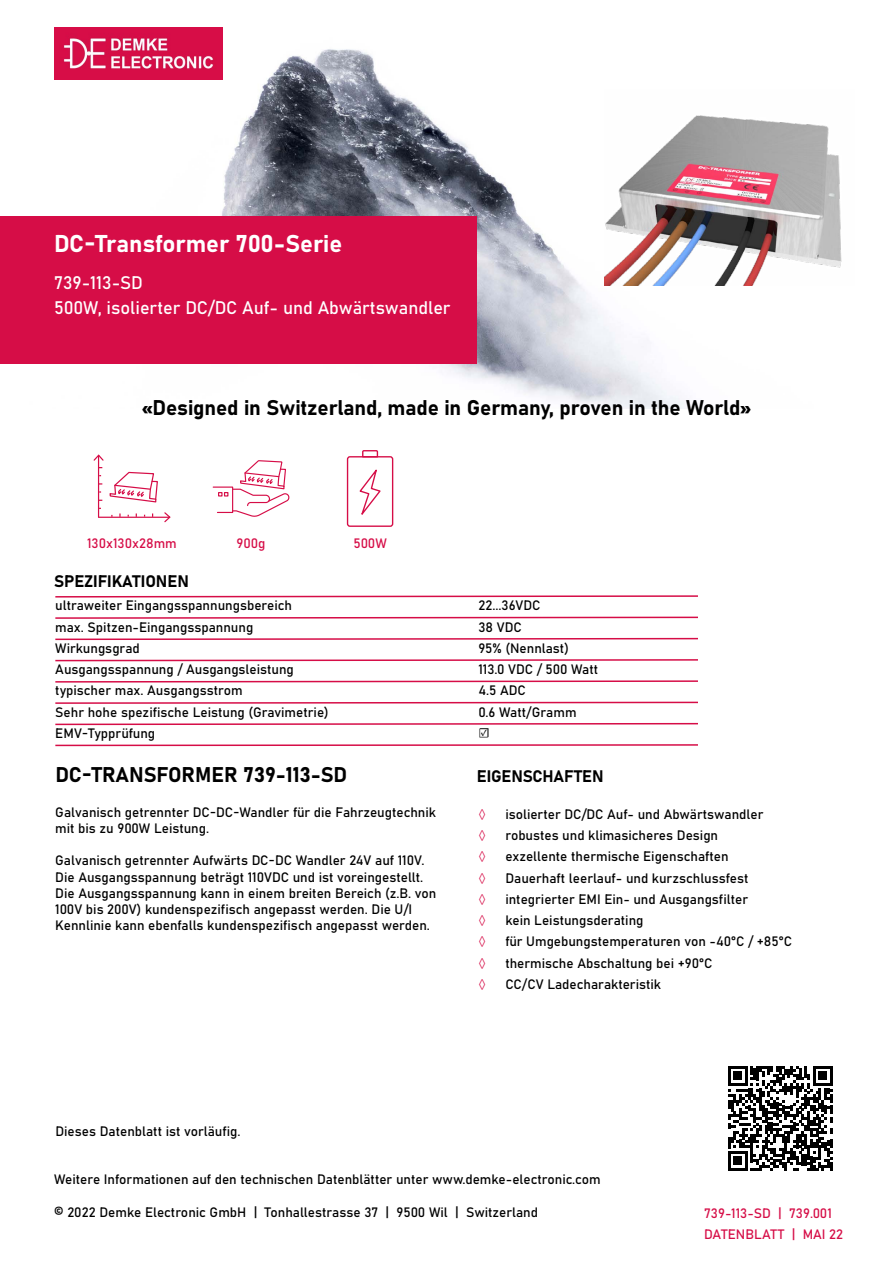
<style>
.page{position:relative;width:893px;height:1263px;background:#fff}
.page>*{position:absolute;margin:0;border:0;box-sizing:border-box;transform-origin:0 0}
.t1{font:24px "Bahnschrift";color:#fff}
.t2{font:21px "Bahnschrift";letter-spacing:-.005em;color:#000}
.t3{font:18px "Bahnschrift";color:#fff}
.t4{font:16.5px "Bahnschrift";letter-spacing:-.005em;color:#000}
.t5{font:13.5px/16.2px "Bahnschrift";color:#000}
.t6{font:13.5px "Bahnschrift";color:#d60d47}
.t7{font:13.5px "Minion Pro";color:#d60d47}
.t8{font:13.5px "Minion Pro";color:#000}
</style>
<div class="page">
<img style="left:54px;top:27px;width:630px;height:382px">
<img style="left:54px;top:28px;width:169px;height:51px">
<div style="left:0;top:216px;width:477px;height:148px;background:#d60d47"></div>
<svg style="left:55px;top:595px;width:643px;height:3px"></svg>
<svg style="left:55px;top:616px;width:643px;height:3px"></svg>
<svg style="left:55px;top:637px;width:643px;height:4px"></svg>
<svg style="left:55px;top:659px;width:643px;height:3px"></svg>
<svg style="left:55px;top:680px;width:643px;height:3px"></svg>
<svg style="left:55px;top:701px;width:643px;height:3px"></svg>
<svg style="left:55px;top:722px;width:643px;height:4px"></svg>
<svg style="left:55px;top:744px;width:643px;height:3px"></svg>
<svg style="left:94px;top:454px;width:76px;height:69px"></svg>
<svg style="left:213px;top:460px;width:76px;height:57px"></svg>
<svg style="left:346px;top:450px;width:48px;height:77px"></svg>
<svg style="left:728px;top:1066px;width:105px;height:105px"></svg>
<img style="left:605px;top:89px;width:237px;height:197px">
<h1 class="t1" style="left:54px;top:225px;width:290px">DC-Transformer 700-Serie</h1>
<h3 class="t3" style="left:54px;top:269px;width:91px">739-113-SD</h3>
<h3 class="t3" style="left:54px;top:294px;width:398px">500W, isolierter DC/DC Auf- und Abwärtswandler</h3>
<h2 class="t2" style="left:142px;top:392px;width:610px">«Designed in Switzerland, made in Germany, proven in the World»</h2>
<p class="t6" style="left:87px;top:532px;width:91px">130x130x28mm</p>
<p class="t6" style="left:237px;top:532px;width:30px">900g</p>
<p class="t6" style="left:353px;top:533px;width:35px">500W</p>
<p class="t4" style="left:54px;top:569px;width:136px">SPEZIFIKATIONEN</p>
<p class="t5" style="left:55px;top:596px;width:238px">ultraweiter Eingangsspannungsbereich</p>
<p class="t5" style="left:478px;top:594px;width:64px;line-height:21.3px">22...36VDC<br>38 VDC</p>
<p class="t5" style="left:55px;top:639px;width:86px">Wirkungsgrad</p>
<p class="t5" style="left:478px;top:639px;width:92px">95% (Nennlast)</p>
<p class="t5" style="left:55px;top:660px;width:240px">Ausgangsspannung / Ausgangsleistung</p>
<p class="t5" style="left:478px;top:660px;width:121px">113.0 VDC / 500 Watt</p>
<p class="t5" style="left:55px;top:682px;width:189px">typischer max. Ausgangsstrom</p>
<p class="t5" style="left:478px;top:682px;width:49px">4.5 ADC</p>
<p class="t5" style="left:55px;top:703px;width:275px">Sehr hohe spezifische Leistung (Gravimetrie)</p>
<p class="t5" style="left:478px;top:703px;width:100px">0.6 Watt/Gramm</p>
<p class="t5" style="left:55px;top:724px;width:101px">EMV-Typprüfung</p>
<p class="t8" style="left:478px;top:724px;width:13px">☑</p>
<p class="t5" style="left:55px;top:618px;width:200px">max. Spitzen-Eingangsspannung</p>
<h2 class="t2" style="left:55px;top:759px;width:294px">DC-TRANSFORMER 739-113-SD</h2>
<p class="t5" style="left:55px;top:803px;width:382px">Galvanisch getrennter DC-DC-Wandler für die Fahrzeugtechnik mit bis zu 900W Leistung.</p>
<p class="t5" style="left:55px;top:851px;width:383px">Galvanisch getrennter Aufwärts DC-DC Wandler 24V auf 110V.<br>Die Ausgangsspannung beträgt 110VDC und ist voreingestellt.<br>Die Ausgangsspannung kann in einem breiten Bereich (z.B. von 100V bis 200V) kundenspezifisch angepasst werden. Die U/I Kennlinie kann ebenfalls kundenspezifisch angepasst werden.</p>
<p class="t4" style="left:477px;top:763px;width:128px">EIGENSCHAFTEN</p>
<p class="t7" style="left:478px;top:805px;width:9px">◊</p>
<p class="t5" style="left:505px;top:805px;width:260px">isolierter DC/DC Auf- und Abwärtswandler</p>
<p class="t7" style="left:478px;top:827px;width:9px">◊</p>
<p class="t5" style="left:505px;top:826px;width:214px">robustes und klimasicheres Design</p>
<p class="t7" style="left:478px;top:848px;width:9px">◊</p>
<p class="t5" style="left:505px;top:847px;width:225px">exzellente thermische Eigenschaften</p>
<p class="t7" style="left:478px;top:869px;width:9px">◊</p>
<p class="t5" style="left:505px;top:869px;width:245px">Dauerhaft leerlauf- und kurzschlussfest</p>
<p class="t7" style="left:478px;top:890px;width:9px">◊</p>
<p class="t5" style="left:505px;top:890px;width:244px">integrierter EMI Ein- und Ausgangsfilter</p>
<p class="t7" style="left:478px;top:912px;width:9px">◊</p>
<p class="t5" style="left:505px;top:911px;width:140px">kein Leistungsderating</p>
<p class="t7" style="left:478px;top:933px;width:9px">◊</p>
<p class="t5" style="left:505px;top:932px;width:288px">für Umgebungstemperaturen von -40°C / +85°C</p>
<p class="t7" style="left:478px;top:954px;width:9px">◊</p>
<p class="t5" style="left:505px;top:954px;width:209px">thermische Abschaltung bei +90°C</p>
<p class="t7" style="left:478px;top:975px;width:9px">◊</p>
<p class="t5" style="left:505px;top:975px;width:157px">CC/CV Ladecharakteristik</p>
<p class="t5" style="left:55px;top:1122px;width:187px">Dieses Datenblatt ist vorläufig.</p>
<p class="t5" style="left:54px;top:1170px;width:548px">Weitere Informationen auf den technischen Datenblätter unter www.demke-electronic.com</p>
<p class="t5" style="left:54px;top:1203px;width:485px">© 2022 Demke Electronic GmbH | Tonhallestrasse 37 | 9500 Wil | Switzerland</p>
<p class="t6" style="left:704px;top:1203px;width:129px">739-113-SD | 739.001</p>
<p class="t6" style="left:704px;top:1224px;width:140px">DATENBLATT | MAI 22</p>
</div>
